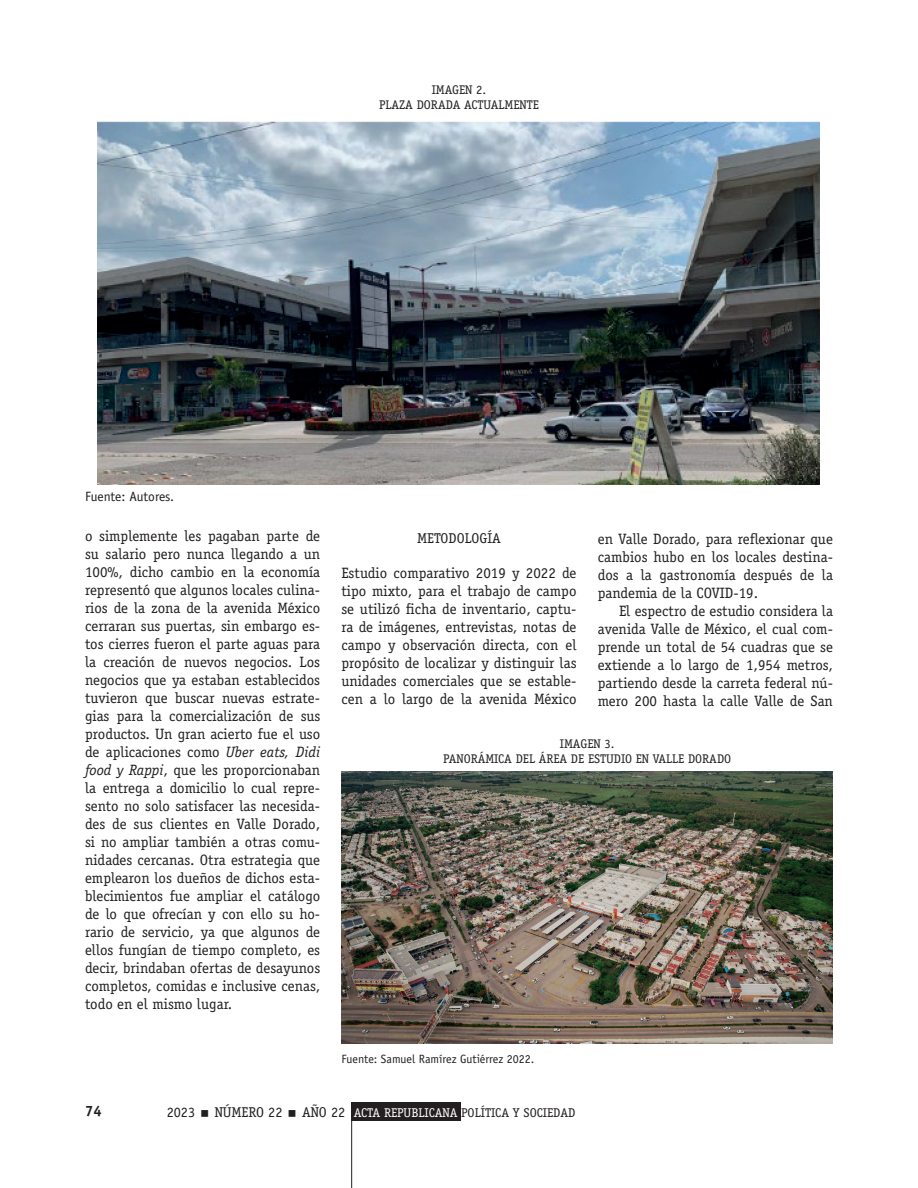
<style>
.page{position:relative;width:918px;height:1188px;background:#fff}
.page>*{position:absolute;margin:0;border:0;box-sizing:border-box;transform-origin:0 0}
.Sangria{font:15px/18px "Officina Serif Std";color:#231f20;text-align:justify}
.CUERPO_DE_TEXTO{font:15px/18px "Officina Serif Std";color:#231f20;text-align:justify}
.t1{font:700 15px "Officina Serif Std";color:#231f20}
.subtitulo{font:14.25px "Officina Serif Std";color:#231f20}
.cuadroFUENTE{font:13.5px "Officina Sans Std";color:#231f20}
.t2{font:12.75px "Officina Serif Std";color:#231f20}
.tabla{font:12.6px/15.1px "Officina Serif Std";color:#231f20;text-align:center}
.cuadroFUENTE-2{font:12px "Officina Sans Std";color:#231f20}
.s1{font-style:italic}
.s2{font-size:14.25px}
.s3{color:#fff}
</style>
<div class="page">
<div style="left:351px;top:1103px;width:109px;height:18px;background:#231f20"></div>
<hr style="left:351px;top:1120px;width:1px;height:68px;background:#231f20">
<img style="left:97px;top:121px;width:723px;height:364px">
<img style="left:341px;top:772px;width:492px;height:272px">
<p class="cuadroFUENTE" style="left:85px;top:489px;width:91px">Fuente: Autores.</p>
<p class="tabla" style="left:379px;top:82px;width:161px">IMAGEN 2.<br>PLAZA DORADA ACTUALMENTE</p>
<p class="Sangria" style="left:85px;top:527px;width:237px">o simplemente les pagaban parte de su salario pero nunca llegando a un 100%, dicho cambio en la economía representó que algunos locales culina&shy;rios de la zona de la avenida México cerraran sus puertas, sin embargo es&shy;tos cierres fueron el parte aguas para la creación de nuevos negocios. Los negocios que ya estaban establecidos tuvieron que buscar nuevas estrate&shy;gias para la comercialización de sus productos. Un gran acierto fue el uso de aplicaciones como <span class="s1">Uber eats, Didi food y Rappi</span>, que les proporcionaban la entrega a domicilio lo cual repre&shy;sento no solo satisfacer las necesida&shy;des de sus clientes en Valle Dorado, si no ampliar también a otras comu&shy;nidades cercanas. Otra estrategia que emplearon los dueños de dichos esta&shy;blecimientos fue ampliar el catálogo de lo que ofrecían y con ello su ho&shy;rario de servicio, ya que algunos de ellos fungían de tiempo completo, es decir, brindaban ofertas de desayunos completos, comidas e inclusive cenas, todo en el mismo lugar.</p>
<p class="subtitulo" style="left:417px;top:530px;width:85px">METODOLOGÍA</p>
<p class="CUERPO_DE_TEXTO" style="left:598px;top:530px;width:237px">en Valle Dorado, para reflexionar que cambios hubo en los locales destina&shy;dos a la gastronomía después de la pandemia de la COVID-19.</p>
<p class="Sangria" style="left:598px;top:602px;width:237px;text-indent:21px">El espectro de estudio considera la avenida Valle de México, el cual com&shy;prende un total de 54 cuadras que se extiende a lo largo de 1,954 metros, partiendo desde la carreta federal nú&shy;mero 200 hasta la calle Valle de San</p>
<p class="CUERPO_DE_TEXTO" style="left:341px;top:564px;width:237px">Estudio comparativo 2019 y 2022 de tipo mixto, para el trabajo de campo se utilizó ficha de inventario, captu&shy;ra de imágenes, entrevistas, notas de campo y observación directa, con el propósito de localizar y distinguir las unidades comerciales que se estable&shy;cen a lo largo de la avenida México</p>
<p class="tabla" style="left:443px;top:736px;width:290px">IMAGEN 3.<br>PANORÁMICA DEL ÁREA DE ESTUDIO EN VALLE DORADO</p>
<p class="cuadroFUENTE-2" style="left:341px;top:1052px;width:194px">Fuente: Samuel Ramírez Gutiérrez 2022.</p>
<p class="t1" style="left:85px;top:1102px;width:18px">74</p>
<p class="subtitulo" style="left:167px;top:1104px;width:30px">2023</p>
<p class="subtitulo" style="left:215px;top:1104px;width:69px">NÚMERO 22</p>
<p class="t2" style="left:302px;top:1105px;width:275px"><span class="s2">AÑO 22</span> <span class="s3">ACTA REPUBLICANA</span> POLÍTICA Y SOCIEDAD</p>
</div>
